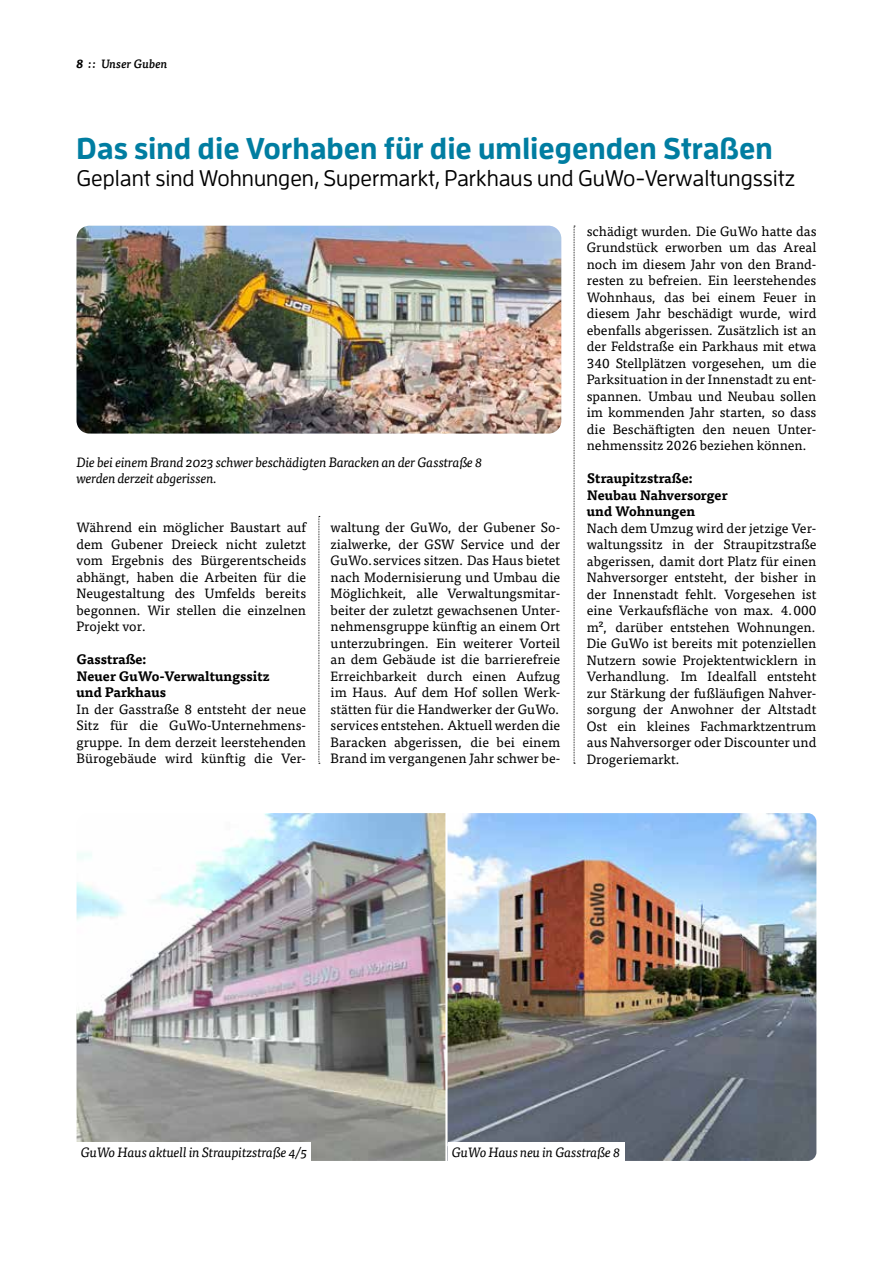
<style>
.page{position:relative;width:893px;height:1263px;background:#fff}
.page>*{position:absolute;margin:0;border:0;box-sizing:border-box;transform-origin:0 0}
.t1{font:700 30px "Enzo OT";color:#007da1}
.t2{font:500 22.5px "Enzo OT";color:#000}
.t3{font:13.5px/16.5px "Tisa Pro";color:#000;text-align:justify}
.t4{font:italic 13.5px/16.5px "Tisa Pro";letter-spacing:-.02em;color:#000}
.t5{font:700 13.5px/16.5px "Tisa Pro";color:#000}
.t6{font:italic 500 12px "Tisa Pro";color:#000}
.s1{font-weight:700}
</style>
<div class="page">
<svg style="left:574px;top:226px;width:1px;height:538px"></svg>
<svg style="left:319px;top:516px;width:1px;height:248px"></svg>
<img style="left:77px;top:813px;width:368px;height:348px">
<img style="left:448px;top:813px;width:368px;height:348px">
<img style="left:77px;top:226px;width:484px;height:208px">
<div style="left:77px;top:1142px;width:234px;height:19px;background:#fff"></div>
<div style="left:448px;top:1142px;width:176px;height:19px;background:#fff"></div>
<p class="t6" style="left:77px;top:55px;width:92px"><span class="s1">8</span> :: Unser Guben</p>
<h1 class="t1" style="left:77px;top:130px;width:698px">Das sind die Vorhaben für die umliegenden Straßen</h1>
<h2 class="t2" style="left:77px;top:165px;width:720px">Geplant sind Wohnungen, Supermarkt, Parkhaus und GuWo-Verwaltungssitz</h2>
<p class="t4" style="left:77px;top:453px;width:407px">Die bei einem Brand 2023 schwer beschädigten Baracken an der Gasstraße 8 werden derzeit abgerissen.</p>
<p class="t3" style="left:77px;top:519px;width:231px">Während ein möglicher Baustart auf dem Gubener Dreieck nicht zuletzt vom Ergebnis des Bürgerentscheids abhängt, haben die Arbeiten für die Neugestaltung des Umfelds bereits begonnen. Wir stellen die einzelnen Projekt vor.</p>
<p class="t5" style="left:77px;top:651px;width:195px">Gasstraße:<br>Neuer GuWo-Verwaltungssitz und Parkhaus</p>
<p class="t3" style="left:77px;top:700px;width:231px">In der Gasstraße 8 entsteht der neue Sitz für die GuWo-Unternehmens&shy;gruppe. In dem derzeit leerstehenden Bürogebäude wird künftig die Ver-</p>
<p class="t3" style="left:331px;top:519px;width:231px">waltung der GuWo, der Gubener So&shy;zialwerke, der GSW Service und der GuWo.services sitzen. Das Haus bietet nach Modernisierung und Umbau die Möglichkeit, alle Verwaltungsmitar&shy;beiter der zuletzt gewachsenen Unter&shy;nehmensgruppe künftig an einem Ort unterzubringen. Ein weiterer Vorteil an dem Gebäude ist die barrierefreie Erreichbarkeit durch einen Aufzug im Haus. Auf dem Hof sollen Werk&shy;stätten für die Handwerker der GuWo. services entstehen. Aktuell werden die Baracken abgerissen, die bei einem Brand im vergangenen Jahr schwer be-</p>
<p class="t3" style="left:587px;top:222px;width:231px">schädigt wurden. Die GuWo hatte das Grundstück erworben um das Areal noch im diesem Jahr von den Brand&shy;resten zu befreien. Ein leerstehendes Wohnhaus, das bei einem Feuer in diesem Jahr beschädigt wurde, wird ebenfalls abgerissen. Zusätzlich ist an der Feldstraße ein Parkhaus mit etwa 340 Stellplätzen vorgesehen, um die Parksituation in der Innenstadt zu ent&shy;spannen. Umbau und Neubau sollen im kommenden Jahr starten, so dass die Beschäftigten den neuen Unter&shy;nehmenssitz 2026 beziehen können.</p>
<p class="t5" style="left:587px;top:469px;width:142px">Straupitzstraße:<br>Neubau Nahversorger und Wohnungen</p>
<p class="t3" style="left:587px;top:519px;width:231px">Nach dem Umzug wird der jetzige Ver&shy;waltungssitz in der Straupitzstraße abgerissen, damit dort Platz für einen Nahversorger entsteht, der bisher in der Innenstadt fehlt. Vorgesehen ist eine Verkaufsfläche von max. 4.000 m², darüber entstehen Wohnungen.<br>Die GuWo ist bereits mit potenziellen Nutzern sowie Projektentwicklern in Verhandlung. Im Idealfall entsteht zur Stärkung der fußläufigen Nahver&shy;sorgung der Anwohner der Altstadt Ost ein kleines Fachmarktzentrum aus Nahversorger oder Discounter und Drogeriemarkt.</p>
<p class="t4" style="left:81px;top:1143px;width:228px">GuWo Haus aktuell in Straupitzstraße 4/5</p>
<p class="t4" style="left:452px;top:1143px;width:170px">GuWo Haus neu in Gasstraße 8</p>
</div>
